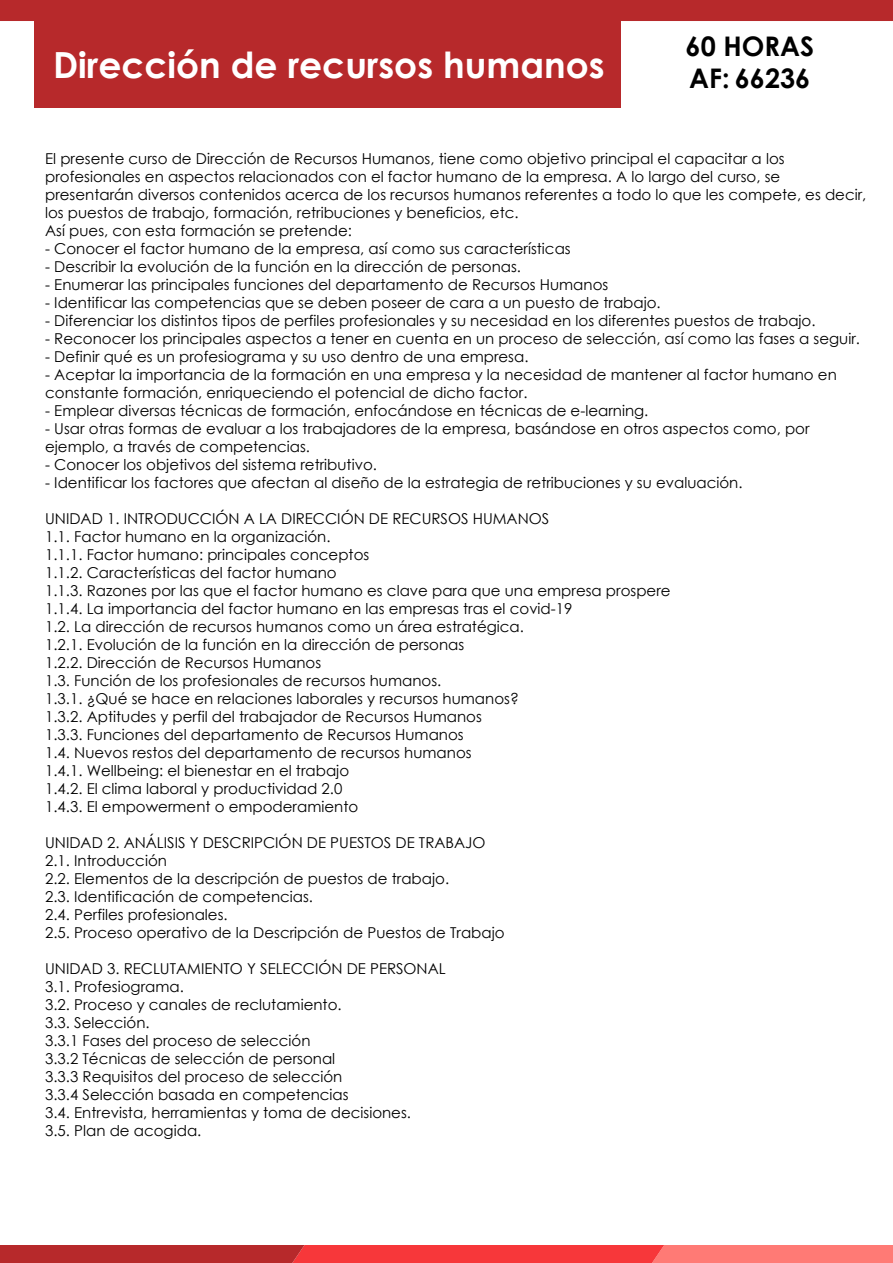
<style>
.page{position:relative;width:893px;height:1263px;background:#fff}
.page>*{position:absolute;margin:0;border:0;box-sizing:border-box;transform-origin:0 0}
.t1{font:700 36px "Century Gothic";color:#fff}
.t2{font:700 27px/32.4px "Century Gothic";color:#000}
.t3{font:15px/18px "Century Gothic";color:#000}
</style>
<div class="page">
<div style="left:0;top:0;width:893px;height:21px;background:#b7292b"></div>
<div style="left:34px;top:0;width:586px;height:107px;background:#b7292b"></div>
<svg style="left:0;top:1245px;width:893px;height:18px;background:#e34444"></svg>
<h1 class="t1" style="left:53px;top:38px;width:553px">Dirección de recursos humanos</h1>
<h2 class="t2" style="left:686px;top:29px;width:130px">60 HORAS<br>AF: 66236</h2>
<p class="t3" style="left:45px;top:150px;width:823px">El presente curso de Dirección de Recursos Humanos, tiene como objetivo principal el capacitar a los profesionales en aspectos relacionados con el factor humano de la empresa. A lo largo del curso, se presentarán diversos contenidos acerca de los recursos humanos referentes a todo lo que les compete, es decir, los puestos de trabajo, formación, retribuciones y beneficios, etc.<br>Así pues, con esta formación se pretende:</p>
<p class="t3" style="left:45px;top:240px;width:527px">- Conocer el factor humano de la empresa, así como sus características</p>
<p class="t3" style="left:45px;top:258px;width:477px">- Describir la evolución de la función en la dirección de personas.</p>
<p class="t3" style="left:45px;top:276px;width:565px">- Enumerar las principales funciones del departamento de Recursos Humanos</p>
<p class="t3" style="left:45px;top:294px;width:617px">- Identificar las competencias que se deben poseer de cara a un puesto de trabajo.</p>
<p class="t3" style="left:45px;top:312px;width:772px">- Diferenciar los distintos tipos de perfiles profesionales y su necesidad en los diferentes puestos de trabajo.</p>
<p class="t3" style="left:45px;top:330px;width:816px">- Reconocer los principales aspectos a tener en cuenta en un proceso de selección, así como las fases a seguir.</p>
<p class="t3" style="left:45px;top:348px;width:485px">- Definir qué es un profesiograma y su uso dentro de una empresa.</p>
<p class="t3" style="left:45px;top:366px;width:793px">- Aceptar la importancia de la formación en una empresa y la necesidad de mantener al factor humano en constante formación, enriqueciendo el potencial de dicho factor.</p>
<p class="t3" style="left:45px;top:402px;width:605px">- Emplear diversas técnicas de formación, enfocándose en técnicas de e-learning.</p>
<p class="t3" style="left:45px;top:420px;width:766px">- Usar otras formas de evaluar a los trabajadores de la empresa, basándose en otros aspectos como, por ejemplo, a través de competencias.</p>
<p class="t3" style="left:45px;top:456px;width:333px">- Conocer los objetivos del sistema retributivo.</p>
<p class="t3" style="left:45px;top:474px;width:699px">- Identificar los factores que afectan al diseño de la estrategia de retribuciones y su evaluación.</p>
<p class="t3" style="left:45px;top:510px;width:627px">UNIDAD 1. INTRODUCCIÓN A LA DIRECCIÓN DE RECURSOS HUMANOS<br>1.1. Factor humano en la organización.<br>1.1.1. Factor humano: principales conceptos<br>1.1.2. Características del factor humano<br>1.1.3. Razones por las que el factor humano es clave para que una empresa prospere 1.1.4. La importancia del factor humano en las empresas tras el covid-19<br>1.2. La dirección de recursos humanos como un área estratégica.<br>1.2.1. Evolución de la función en la dirección de personas<br>1.2.2. Dirección de Recursos Humanos<br>1.3. Función de los profesionales de recursos humanos.<br>1.3.1. ¿Qué se hace en relaciones laborales y recursos humanos?<br>1.3.2. Aptitudes y perfil del trabajador de Recursos Humanos<br>1.3.3. Funciones del departamento de Recursos Humanos<br>1.4. Nuevos restos del departamento de recursos humanos<br>1.4.1. Wellbeing: el bienestar en el trabajo<br>1.4.2. El clima laboral y productividad 2.0<br>1.4.3. El empowerment o empoderamiento</p>
<p class="t3" style="left:45px;top:834px;width:461px">UNIDAD 2. ANÁLISIS Y DESCRIPCIÓN DE PUESTOS DE TRABAJO 2.1. Introducción<br>2.2. Elementos de la descripción de puestos de trabajo.<br>2.3. Identificación de competencias.<br>2.4. Perfiles profesionales.<br>2.5. Proceso operativo de la Descripción de Puestos de Trabajo</p>
<p class="t3" style="left:45px;top:960px;width:402px">UNIDAD 3. RECLUTAMIENTO Y SELECCIÓN DE PERSONAL 3.1. Profesiograma.<br>3.2. Proceso y canales de reclutamiento.<br>3.3. Selección.<br>3.3.1 Fases del proceso de selección<br>3.3.2 Técnicas de selección de personal<br>3.3.3 Requisitos del proceso de selección<br>3.3.4 Selección basada en competencias<br>3.4. Entrevista, herramientas y toma de decisiones.<br>3.5. Plan de acogida.</p>
</div>
